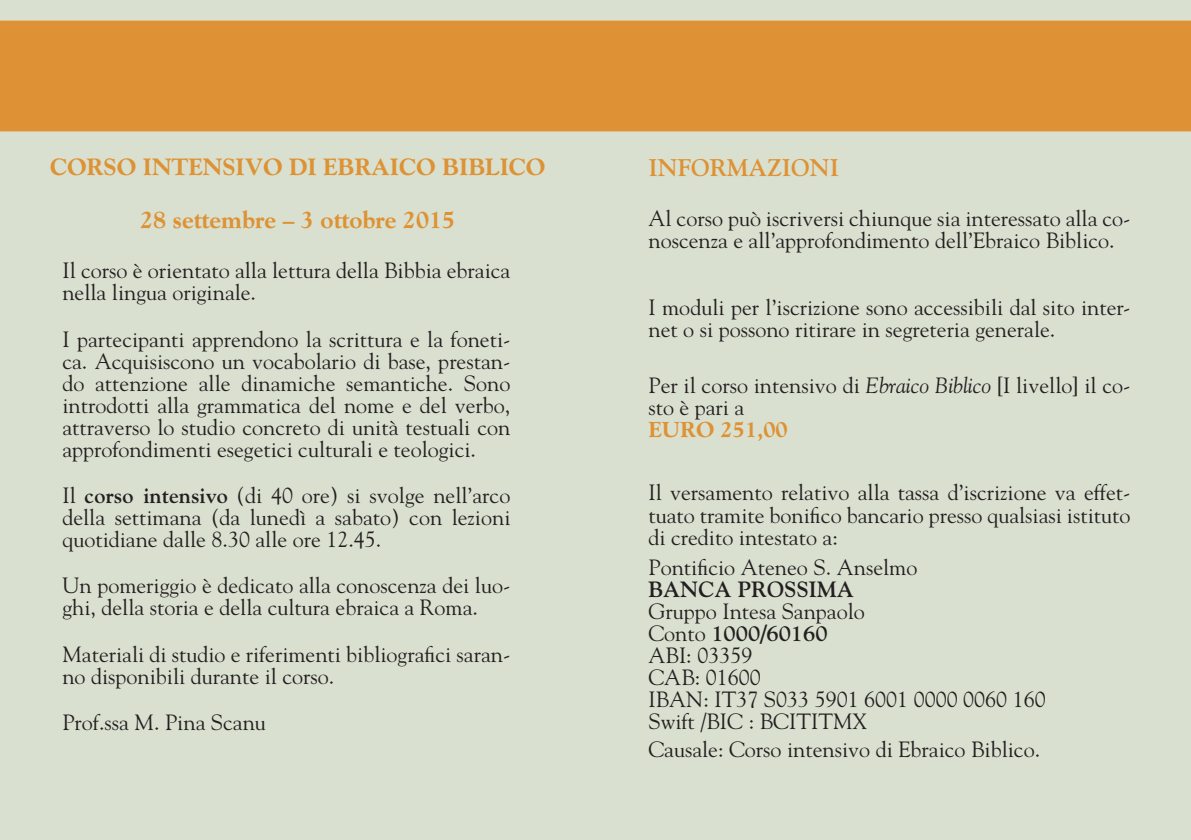
<style>
.page{position:relative;width:1191px;height:840px;background:#fff}
.page>*{position:absolute;margin:0;border:0;box-sizing:border-box;transform-origin:0 0}
.t1{font:800 24px "Goudy";color:#de9234}
.t2{font:700 24px "Goudy";color:#de9234}
.t3{font:22px/22px "Goudy";color:#231f20}
.t4{font:700 22px "Goudy";color:#231f20}
.t5{font:800 22px "Goudy";color:#de9234}
.s1{font-weight:700}
.s2{font-style:italic}
.s3{font-weight:400}
</style>
<div class="page">
<img style="left:0;top:0;width:1191px;height:839px">
<p class="t1" style="left:50px;top:153px;width:497px">CORSO INTENSIVO DI EBRAICO BIBLICO</p>
<p class="t1" style="left:140px;top:205px;width:317px">28 settembre – 3 ottobre 2015</p>
<p class="t3" style="left:62px;top:259px;width:449px">Il corso è orientato alla lettura della Bibbia ebraica nella lingua originale.</p>
<p class="t3" style="left:62px;top:327px;width:449px;text-align:justify">I partecipanti apprendono la scrittura e la foneti&shy;ca. Acquisiscono un vocabolario di base, prestan&shy;do attenzione alle dinamiche semantiche. Sono introdotti alla grammatica del nome e del verbo, attraverso lo studio concreto di unità testuali con approfondimenti esegetici culturali e teologici.</p>
<p class="t3" style="left:62px;top:483px;width:449px;text-align:justify">Il <span class="s1">corso intensivo</span> (di 40 ore) si svolge nell’arco della settimana (da lunedì a sabato) con lezioni quotidiane dalle 8.30 alle ore 12.45.</p>
<p class="t3" style="left:62px;top:573px;width:449px">Un pomeriggio è dedicato alla conoscenza dei luo&shy;ghi, della storia e della cultura ebraica a Roma.</p>
<p class="t3" style="left:62px;top:642px;width:449px">Materiali di studio e riferimenti bibliografici saran&shy;no disponibili durante il corso.</p>
<p class="t3" style="left:62px;top:710px;width:205px">Prof.ssa M. Pina Scanu</p>
<p class="t2" style="left:648px;top:153px;width:192px">INFORMAZIONI</p>
<p class="t3" style="left:648px;top:207px;width:483px">Al corso può iscriversi chiunque sia interessato alla co&shy;noscenza e all’approfondimento dell’Ebraico Biblico.</p>
<p class="t3" style="left:648px;top:295px;width:483px">I moduli per l’iscrizione sono accessibili dal sito inter&shy;net o si possono ritirare in segreteria generale.</p>
<p class="t3" style="left:648px;top:373px;width:483px">Per il corso intensivo di <span class="s2">Ebraico Biblico</span> [I livello] il co&shy;sto è pari a</p>
<p class="t5" style="left:648px;top:416px;width:141px">EURO 251,00</p>
<p class="t3" style="left:648px;top:481px;width:483px;text-align:justify">Il versamento relativo alla tassa d’iscrizione va effet&shy;tuato tramite bonifico bancario presso qualsiasi istituto di credito intestato a:</p>
<p class="t3" style="left:648px;top:555px;width:270px">Pontificio Ateneo S. Anselmo</p>
<p class="t4" style="left:648px;top:575px;width:207px">BANCA PROSSIMA</p>
<p class="t3" style="left:648px;top:599px;width:218px">Gruppo Intesa Sanpaolo</p>
<p class="t4" style="left:648px;top:619px;width:181px"><span class="s3">Conto</span> 1000/60160</p>
<p class="t3" style="left:648px;top:643px;width:105px">ABI: 03359</p>
<p class="t3" style="left:648px;top:665px;width:114px">CAB: 01600</p>
<p class="t3" style="left:648px;top:687px;width:399px">IBAN: IT37 S033 5901 6001 0000 0060 160</p>
<p class="t3" style="left:648px;top:709px;width:220px">Swift /BIC : BCITITMX</p>
<p class="t3" style="left:648px;top:737px;width:393px">Causale: Corso intensivo di Ebraico Biblico.</p>
</div>
